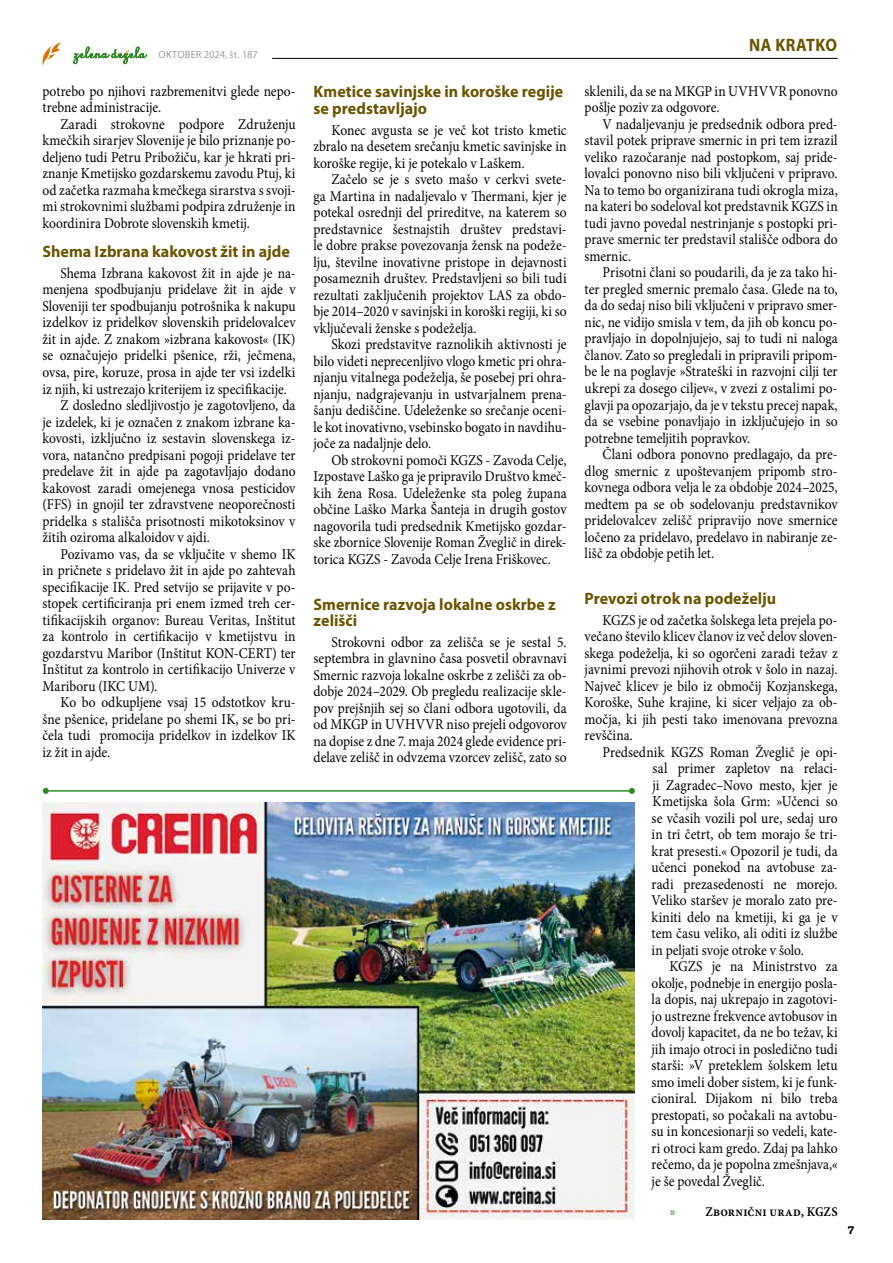
<style>
.page{position:relative;width:893px;height:1263px;background:#fff}
.page>*{position:absolute;margin:0;border:0;box-sizing:border-box;transform-origin:0 0}
.t1{font:700 18px "Myriad Pro";letter-spacing:.025em;color:#6a5501;scale:.9 1}
.t2{font:700 16.5px/16.5px "Myriad Pro";color:#6a5501}
.t3{font:15px/16.5px "Minion Pro";color:#000;text-align:justify;scale:.9 1}
.t4{font:13.5px "Minion Pro Semibold Cn Capt";letter-spacing:.02em;color:#000}
.t5{font:12px "Chaparral Pro Bold Capt";color:#000}
.t6{font:10.5px "Myriad Pro";letter-spacing:.005em;color:#9c9e9f}
.s1{font-family:"Myriad Pro";color:#2e8a26}
</style>
<div class="page">
<img style="left:43px;top:802px;width:592px;height:417px">
<hr style="left:46px;top:790px;width:586px;height:2px;background:#2e8a26">
<svg style="left:43px;top:788px;width:6px;height:6px"></svg>
<svg style="left:629px;top:788px;width:6px;height:6px"></svg>
<hr style="left:272px;top:58px;width:566px;height:1px;background:#000">
<svg style="left:42px;top:43px;width:19px;height:23px"></svg>
<svg style="left:73px;top:47px;width:74px;height:17px"></svg>
<p class="t6" style="left:159px;top:48px;width:101px">OKTOBER 2024, št. 187</p>
<p class="t3" style="left:43px;top:83px;width:283px">potrebo po njihovi razbremenitvi glede nepo&shy;trebne administracije.</p>
<p class="t3" style="left:43px;top:116px;width:283px;text-indent:18px">Zaradi strokovne podpore Združenju kmečkih sirarjev Slovenije je bilo priznanje po&shy;deljeno tudi Petru Pribožiču, kar je hkrati pri&shy;znanje Kmetijsko gozdarskemu zavodu Ptuj, ki od začetka razmaha kmečkega sirarstva s svoji&shy;mi strokovnimi službami podpira združenje in koordinira Dobrote slovenskih kmetij.</p>
<p class="t2" style="left:43px;top:243px;width:249px">Shema Izbrana kakovost žit in ajde</p>
<p class="t3" style="left:61px;top:265px;width:263px">Shema Izbrana kakovost žit in ajde je na-</p>
<p class="t3" style="left:43px;top:281px;width:283px">menjena spodbujanju pridelave žit in ajde v</p>
<p class="t3" style="left:43px;top:298px;width:283px">Sloveniji ter spodbujanju potrošnika k nakupu</p>
<p class="t3" style="left:43px;top:314px;width:283px">izdelkov iz pridelkov slovenskih pridelovalcev</p>
<p class="t3" style="left:43px;top:331px;width:283px">žit in ajde. Z znakom »izbrana kakovost« (IK)</p>
<p class="t3" style="left:43px;top:347px;width:283px">se označujejo pridelki pšenice, rži, ječmena,</p>
<p class="t3" style="left:43px;top:364px;width:283px">ovsa, pire, koruze, prosa in ajde ter vsi izdelki</p>
<p class="t3" style="left:43px;top:380px;width:273px">iz njih, ki ustrezajo kriterijem iz specifikacije.</p>
<p class="t3" style="left:61px;top:397px;width:263px">Z dosledno sledljivostjo je zagotovljeno, da</p>
<p class="t3" style="left:42px;top:413px;width:283px">je izdelek, ki je označen z znakom izbrane ka-</p>
<p class="t3" style="left:42px;top:430px;width:283px">kovosti, izključno iz sestavin slovenskega iz-</p>
<p class="t3" style="left:42px;top:446px;width:283px">vora, natančno predpisani pogoji pridelave ter</p>
<p class="t3" style="left:42px;top:463px;width:283px">predelave žit in ajde pa zagotavljajo dodano</p>
<p class="t3" style="left:42px;top:479px;width:283px">kakovost zaradi omejenega vnosa pesticidov</p>
<p class="t3" style="left:42px;top:496px;width:283px">(FFS) in gnojil ter zdravstvene neoporečnosti</p>
<p class="t3" style="left:42px;top:512px;width:283px">pridelka s stališča prisotnosti mikotoksinov v</p>
<p class="t3" style="left:42px;top:529px;width:188px">žitih oziroma alkaloidov v ajdi.</p>
<p class="t3" style="left:60px;top:545px;width:263px">Pozivamo vas, da se vključite v shemo IK</p>
<p class="t3" style="left:42px;top:562px;width:283px">in pričnete s pridelavo žit in ajde po zahtevah</p>
<p class="t3" style="left:42px;top:578px;width:283px">specifikacije IK. Pred setvijo se prijavite v po-</p>
<p class="t3" style="left:42px;top:595px;width:283px">stopek certificiranja pri enem izmed treh cer-</p>
<p class="t3" style="left:42px;top:611px;width:283px">tifikacijskih organov: Bureau Veritas, Inštitut</p>
<p class="t3" style="left:42px;top:628px;width:283px">za kontrolo in certifikacijo v kmetijstvu in</p>
<p class="t3" style="left:42px;top:644px;width:283px">gozdarstvu Maribor (Inštitut KON-CERT) ter</p>
<p class="t3" style="left:42px;top:661px;width:283px">Inštitut za kontrolo in certifikacijo Univerze v</p>
<p class="t3" style="left:42px;top:677px;width:129px">Mariboru (IKC UM).</p>
<p class="t3" style="left:60px;top:694px;width:263px">Ko bo odkupljene vsaj 15 odstotkov kru-</p>
<p class="t3" style="left:42px;top:710px;width:283px">šne pšenice, pridelane po shemi IK, se bo pri-</p>
<p class="t3" style="left:42px;top:727px;width:283px">čela tudi promocija pridelkov in izdelkov IK</p>
<p class="t3" style="left:42px;top:743px;width:77px">iz žit in ajde.</p>
<p class="t2" style="left:314px;top:83px;width:251px">Kmetice savinjske in koroške regije se predstavljajo</p>
<p class="t3" style="left:314px;top:122px;width:283px;text-indent:18px">Konec avgusta se je več kot tristo kmetic zbralo na desetem srečanju kmetic savinjske in koroške regije, ki je potekalo v Laškem.</p>
<p class="t3" style="left:314px;top:171px;width:283px;text-indent:18px">Začelo se je s sveto mašo v cerkvi svete&shy;ga Martina in nadaljevalo v Thermani, kjer je potekal osrednji del prireditve, na katerem so predstavnice šestnajstih društev predstavi&shy;le dobre prakse povezovanja žensk na podeže&shy;lju, številne inovativne pristope in dejavnosti posameznih društev. Predstavljeni so bili tudi rezultati zaključenih projektov LAS za obdo&shy;bje 2014–2020 v savinjski in koroški regiji, ki so vključevali ženske s podeželja.</p>
<p class="t3" style="left:314px;top:336px;width:283px;text-indent:18px">Skozi predstavitve raznolikih aktivnosti je bilo videti neprecenljivo vlogo kmetic pri ohra&shy;njanju vitalnega podeželja, še posebej pri ohra&shy;njanju, nadgrajevanju in ustvarjalnem prena&shy;šanju dediščine. Udeleženke so srečanje oceni&shy;le kot inovativno, vsebinsko bogato in navdihu&shy;joče za nadaljnje delo.</p>
<p class="t3" style="left:314px;top:452px;width:283px;text-indent:18px">Ob strokovni pomoči KGZS - Zavoda Celje, Izpostave Laško ga je pripravilo Društvo kmeč&shy;kih žena Rosa. Udeleženke sta poleg župana občine Laško Marka Šanteja in drugih gostov nagovorila tudi predsednik Kmetijsko gozdar&shy;ske zbornice Slovenije Roman Žveglič in direk&shy;torica KGZS - Zavoda Celje Irena Friškovec.</p>
<p class="t2" style="left:314px;top:595px;width:244px">Smernice razvoja lokalne oskrbe z zelišči</p>
<p class="t3" style="left:314px;top:634px;width:283px;text-indent:18px">Strokovni odbor za zelišča se je sestal 5. septembra in glavnino časa posvetil obravnavi Smernic razvoja lokalne oskrbe z zelišči za ob&shy;dobje 2024–2029. Ob pregledu realizacije skle&shy;pov prejšnjih sej so člani odbora ugotovili, da od MKGP in UVHVVR niso prejeli odgovorov na dopise z dne 7. maja 2024 glede evidence pri&shy;delave zelišč in odvzema vzorcev zelišč, zato so</p>
<p class="t1" style="left:749px;top:33px;width:99px">NA KRATKO</p>
<p class="t3" style="left:585px;top:83px;width:283px">sklenili, da se na MKGP in UVHVVR ponovno pošlje poziv za odgovore.</p>
<p class="t3" style="left:585px;top:116px;width:283px;text-indent:18px">V nadaljevanju je predsednik odbora pred&shy;stavil potek priprave smernic in pri tem izrazil veliko razočaranje nad postopkom, saj pride&shy;lovalci ponovno niso bili vključeni v pripravo.<br>Na to temo bo organizirana tudi okrogla miza, na kateri bo sodeloval kot predstavnik KGZS in tudi javno povedal nestrinjanje s postopki pri&shy;prave smernic ter predstavil stališče odbora do smernic.</p>
<p class="t3" style="left:585px;top:264px;width:283px;text-indent:18px">Prisotni člani so poudarili, da je za tako hi&shy;ter pregled smernic premalo časa. Glede na to, da do sedaj niso bili vključeni v pripravo smer&shy;nic, ne vidijo smisla v tem, da jih ob koncu po&shy;pravljajo in dopolnjujejo, saj to tudi ni naloga članov. Zato so pregledali in pripravili pripom&shy;be le na poglavje »Strateški in razvojni cilji ter ukrepi za dosego ciljev«, v zvezi z ostalimi po&shy;glavji pa opozarjajo, da je v tekstu precej napak, da se vsebine ponavljajo in izključujejo in so potrebne temeljitih popravkov.</p>
<p class="t3" style="left:585px;top:446px;width:283px;text-indent:18px">Člani odbora ponovno predlagajo, da pre&shy;dlog smernic z upoštevanjem pripomb stro&shy;kovnega odbora velja le za obdobje 2024–2025, medtem pa se ob sodelovanju predstavnikov pridelovalcev zelišč pripravijo nove smernice ločeno za pridelavo, predelavo in nabiranje ze&shy;lišč za obdobje petih let.</p>
<p class="t2" style="left:585px;top:589px;width:193px">Prevozi otrok na podeželju</p>
<p class="t3" style="left:585px;top:611px;width:283px;text-indent:18px">KGZS je od začetka šolskega leta prejela po&shy;večano število klicev članov iz več delov sloven&shy;skega podeželja, ki so ogorčeni zaradi težav z javnimi prevozi njihovih otrok v šolo in nazaj.<br>Največ klicev je bilo iz območij Kozjanskega, Koroške, Suhe krajine, ki sicer veljajo za ob&shy;močja, ki jih pesti tako imenovana prevozna revščina.</p>
<p class="t3" style="left:652px;top:743px;width:208px;text-indent:-49px">Predsednik KGZS Roman Žveglič je opi&shy;sal primer zapletov na relaci&shy;ji Zagradec–Novo mesto, kjer je Kmetijska šola Grm: »Učenci so se včasih vozili pol ure, sedaj uro in tri četrt, ob tem morajo še tri&shy;krat presesti.« Opozoril je tudi, da učenci ponekod na avtobuse za&shy;radi prezasedenosti ne morejo.<br>Veliko staršev je moralo zato pre&shy;kiniti delo na kmetiji, ki ga je v tem času veliko, ali oditi iz službe in peljati svoje otroke v šolo.</p>
<p class="t3" style="left:652px;top:958px;width:208px;text-indent:18px">KGZS je na Ministrstvo za okolje, podnebje in energijo posla&shy;la dopis, naj ukrepajo in zagotovi&shy;jo ustrezne frekvence avtobusov in dovolj kapacitet, da ne bo težav, ki jih imajo otroci in posledično tudi starši: »V preteklem šolskem letu smo imeli dober sistem, ki je funk&shy;cioniral. Dijakom ni bilo treba prestopati, so počakali na avtobu&shy;su in koncesionarji so vedeli, kate&shy;ri otroci kam gredo. Zdaj pa lahko rečemo, da je popolna zmešnjava,« je še povedal Žveglič.</p>
<p class="t4" style="left:670px;top:1203px;width:170px"><span class="s1">»</span> Zbornični urad, KGZS</p>
<p class="t5" style="left:847px;top:1223px;width:8px">7</p>
</div>
